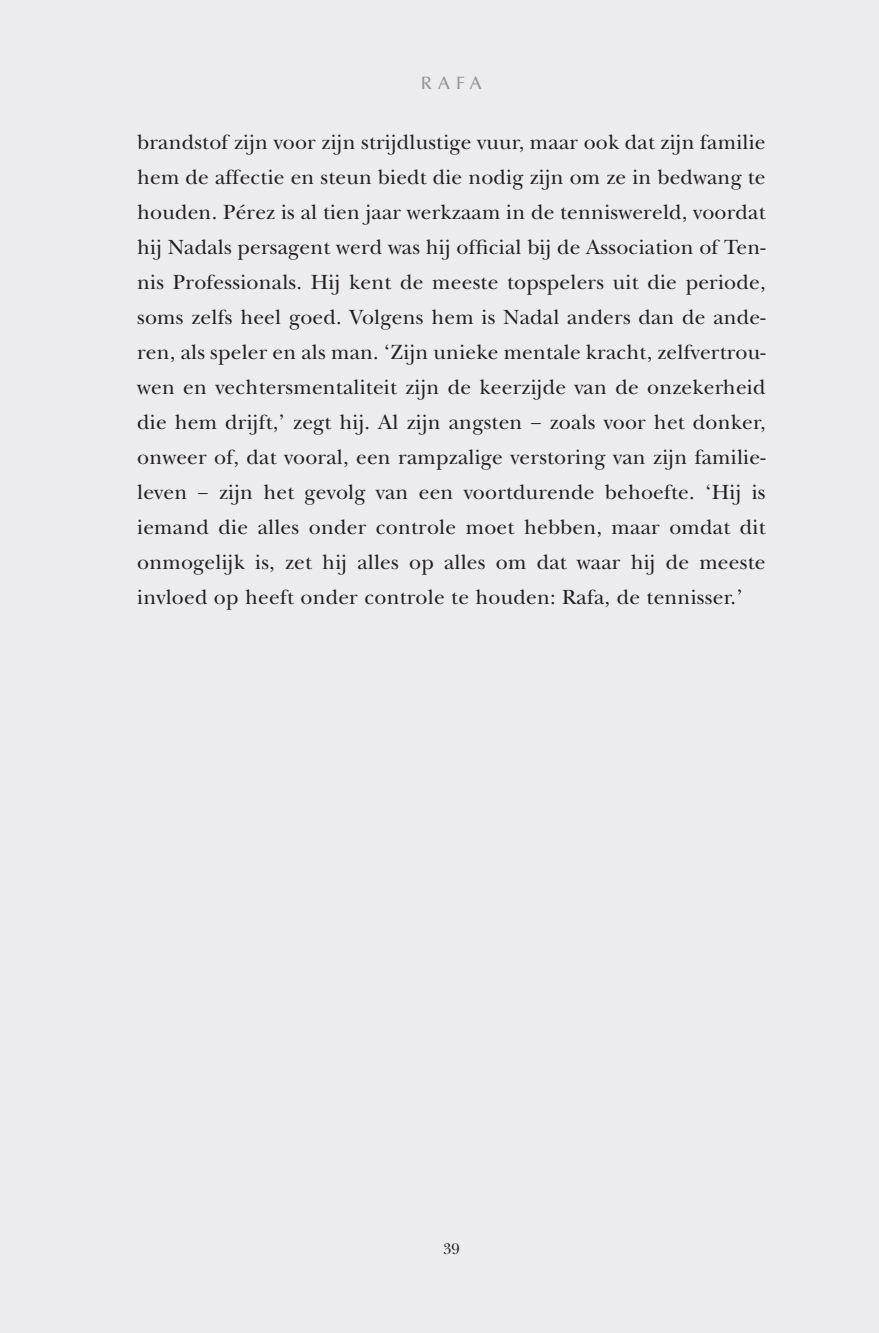
<style>
.page{position:relative;width:879px;height:1333px;background:#fff}
.page>*{position:absolute;margin:0;border:0;box-sizing:border-box;transform-origin:0 0}
.t1{font:21.4px/35px "New Baskerville";letter-spacing:.01em;color:#231f20;text-align:justify}
.t2{font:500 18px "Optima";color:#939598}
.t3{font:16px "New Baskerville";color:#231f20}
</style>
<div class="page">
<div style="left:0;top:0;width:879px;height:1332px;background:#ececee"></div>
<p class="t2" style="left:421px;top:73px;width:62px">RAFA</p>
<p class="t1" style="left:137px;top:124px;width:630px">brandstof zijn voor zijn strijdlustige vuur, maar ook dat zijn familie hem de affectie en steun biedt die nodig zijn om ze in bedwang te houden. Pérez is al tien jaar werkzaam in de tenniswereld, voordat hij Nadals persagent werd was hij official bij de Association of Ten&shy;nis Professionals. Hij kent de meeste topspelers uit die periode, soms zelfs heel goed. Volgens hem is Nadal anders dan de ande&shy;ren, als speler en als man. ‘Zijn unieke mentale kracht, zelfvertrou&shy;wen en vechtersmentaliteit zijn de keerzijde van de onzekerheid die hem drijft,’ zegt hij. Al zijn angsten − zoals voor het donker, onweer of, dat vooral, een rampzalige verstoring van zijn familie&shy;leven − zijn het gevolg van een voortdurende behoefte. ‘Hij is iemand die alles onder controle moet hebben, maar omdat dit onmogelijk is, zet hij alles op alles om dat waar hij de meeste invloed op heeft onder controle te houden: Rafa, de tennisser.’</p>
<p class="t3" style="left:443px;top:1239px;width:18px">39</p>
</div>
